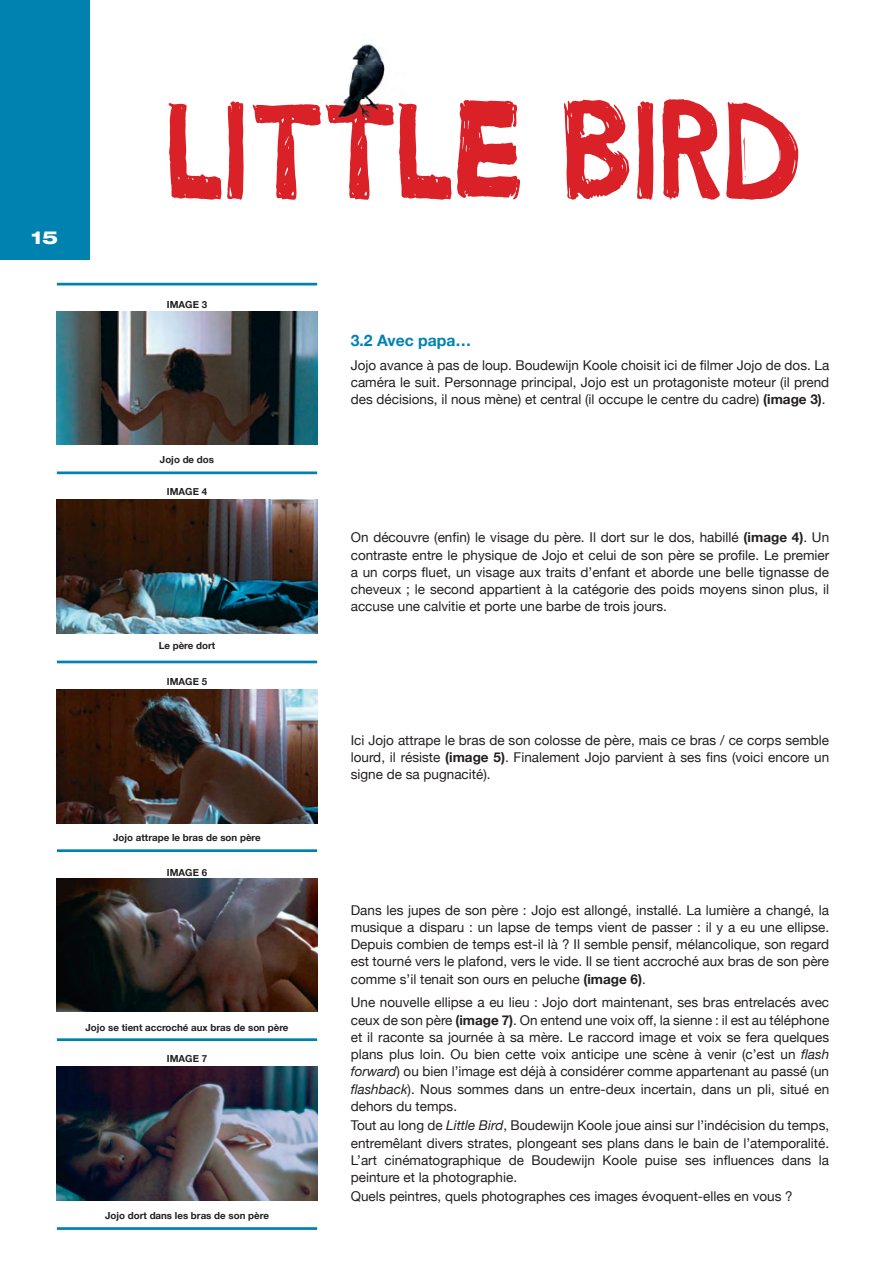
<style>
.page{position:relative;width:893px;height:1263px;background:#fff}
.page>*{position:absolute;margin:0;border:0;box-sizing:border-box;transform-origin:0 0}
.t1{font:157.5px "take out the garbage";color:#da2128;scale:.95 1}
.t2{font:800 expanded 18px "Helvetica Neue";color:#fff}
.t3{font:700 15.75px "Helvetica Neue";color:#0082b0}
.t4{font:13.5px/17.2px "Helvetica Neue";color:#231f20;text-align:justify}
.t5{font:700 9.75px "Helvetica Neue";color:#231f20}
.s1{font-weight:700}
.s2{font-style:italic}
</style>
<div class="page">
<img style="left:342px;top:44px;width:43px;height:55px">
<img style="left:320px;top:99px;width:85px;height:34px">
<div style="left:0;top:0;width:89px;height:259px;background:#0082b0"></div>
<img style="left:57px;top:500px;width:260px;height:134px">
<hr style="left:57px;top:283px;width:260px;height:2px;background:#0082b0">
<hr style="left:57px;top:471px;width:260px;height:3px;background:#0082b0">
<img style="left:57px;top:689px;width:260px;height:134px">
<hr style="left:57px;top:661px;width:260px;height:2px;background:#0082b0">
<hr style="left:57px;top:849px;width:260px;height:3px;background:#0082b0">
<hr style="left:57px;top:1038px;width:260px;height:3px;background:#0082b0">
<hr style="left:57px;top:1227px;width:260px;height:3px;background:#0082b0">
<img style="left:57px;top:311px;width:260px;height:134px">
<img style="left:57px;top:878px;width:260px;height:134px">
<img style="left:57px;top:1066px;width:260px;height:134px">
<h2 class="t2" style="left:31px;top:226px;width:28px">15</h2>
<h1 class="t1" style="left:169px;top:61px;width:673px">LITTLE BIRD</h1>
<p class="t5" style="left:167px;top:298px;width:42px">IMAGE 3</p>
<p class="t5" style="left:160px;top:453px;width:56px">Jojo de dos</p>
<p class="t5" style="left:167px;top:485px;width:42px">IMAGE 4</p>
<p class="t5" style="left:159px;top:640px;width:58px">Le père dort</p>
<p class="t5" style="left:167px;top:676px;width:42px">IMAGE 5</p>
<p class="t5" style="left:113px;top:831px;width:149px">Jojo attrape le bras de son père</p>
<p class="t5" style="left:167px;top:866px;width:42px">IMAGE 6</p>
<p class="t5" style="left:85px;top:1021px;width:205px">Jojo se tient accroché aux bras de son père</p>
<p class="t5" style="left:167px;top:1052px;width:42px">IMAGE 7</p>
<p class="t5" style="left:105px;top:1209px;width:165px">Jojo dort dans les bras de son père</p>
<p class="t3" style="left:351px;top:331px;width:122px">3.2 Avec papa…</p>
<p class="t4" style="left:351px;top:356px;width:480px">Jojo avance à pas de loup. Boudewijn Koole choisit ici de filmer Jojo de dos. La caméra le suit. Personnage principal, Jojo est un protagoniste moteur (il prend des décisions, il nous mène) et central (il occupe le centre du cadre) <span class="s1">(image 3)</span>.</p>
<p class="t4" style="left:351px;top:529px;width:480px">On découvre (enfin) le visage du père. Il dort sur le dos, habillé <span class="s1">(image 4)</span>. Un contraste entre le physique de Jojo et celui de son père se profile. Le premier a un corps fluet, un visage aux traits d’enfant et aborde une belle tignasse de cheveux ; le second appartient à la catégorie des poids moyens sinon plus, il accuse une calvitie et porte une barbe de trois jours.</p>
<p class="t4" style="left:351px;top:731px;width:480px">Ici Jojo attrape le bras de son colosse de père, mais ce bras / ce corps semble lourd, il résiste <span class="s1">(image 5)</span>. Finalement Jojo parvient à ses fins (voici encore un signe de sa pugnacité).</p>
<p class="t4" style="left:351px;top:901px;width:480px">Dans les jupes de son père : Jojo est allongé, installé. La lumière a changé, la musique a disparu : un lapse de temps vient de passer : il y a eu une ellipse.<br>Depuis combien de temps est-il là ? Il semble pensif, mélancolique, son regard est tourné vers le plafond, vers le vide. Il se tient accroché aux bras de son père comme s’il tenait son ours en peluche <span class="s1">(image 6)</span>.</p>
<p class="t4" style="left:351px;top:994px;width:480px">Une nouvelle ellipse a eu lieu : Jojo dort maintenant, ses bras entrelacés avec ceux de son père <span class="s1">(image 7)</span>. On entend une voix off, la sienne : il est au téléphone et il raconte sa journée à sa mère. Le raccord image et voix se fera quelques plans plus loin. Ou bien cette voix anticipe une scène à venir (c’est un <span class="s2">flash forward</span>) ou bien l’image est déjà à considérer comme appartenant au passé (un <span class="s2">flashback</span>). Nous sommes dans un entre-deux incertain, dans un pli, situé en dehors du temps.</p>
<p class="t4" style="left:351px;top:1117px;width:480px">Tout au long de <span class="s2">Little Bird</span>, Boudewijn Koole joue ainsi sur l’indécision du temps, entremêlant divers strates, plongeant ses plans dans le bain de l’atemporalité.<br>L’art cinématographique de Boudewijn Koole puise ses influences dans la peinture et la photographie.</p>
<p class="t4" style="left:351px;top:1188px;width:443px">Quels peintres, quels photographes ces images évoquent-elles en vous ?</p>
</div>
